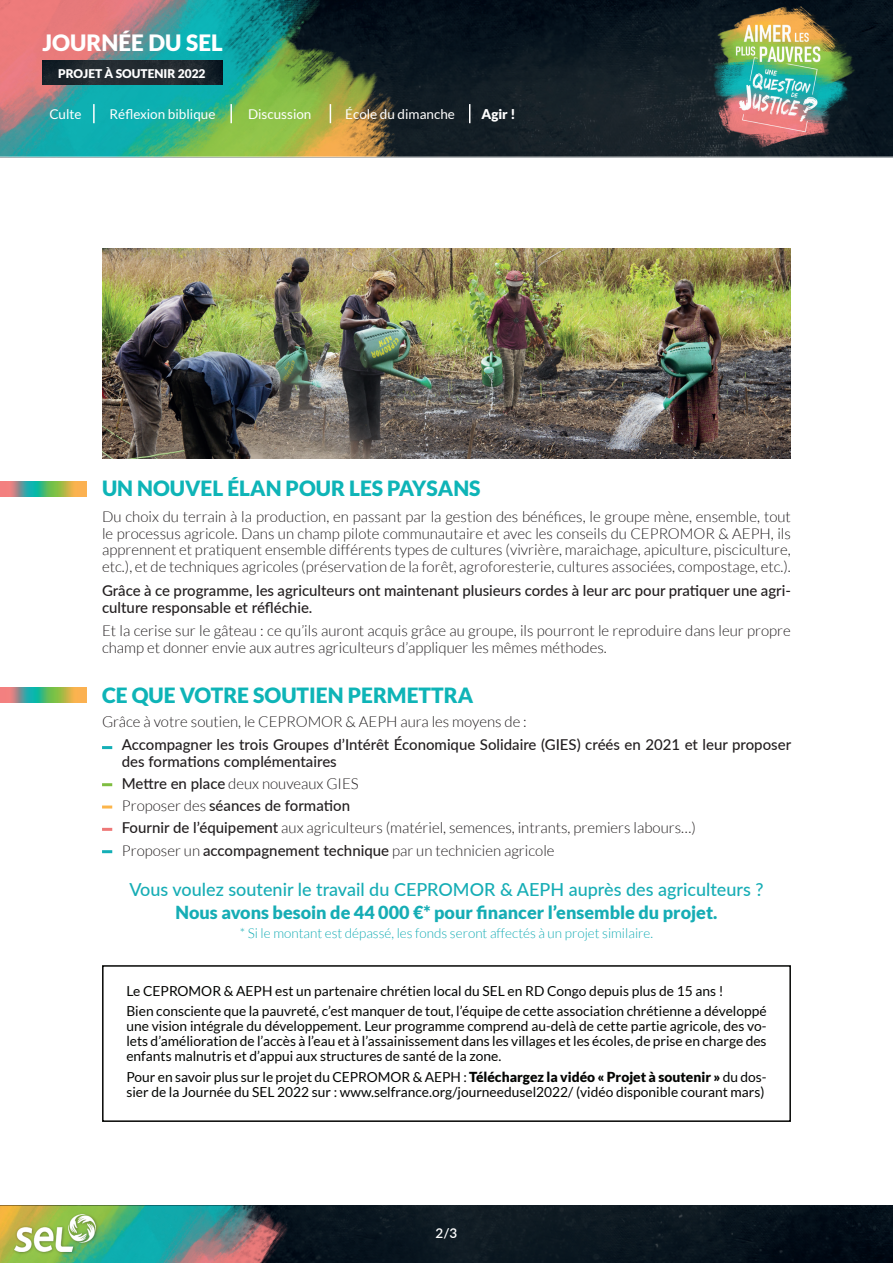
<style>
.page{position:relative;width:893px;height:1263px;background:#fff}
.page>*{position:absolute;margin:0;border:0;box-sizing:border-box;transform-origin:0 0}
.t1{font:900 22.5px "Lato";color:#fff}
.t2{font:900 21px "Lato";color:#0eb4b7}
.t3{font:500 18px "Lato";color:#16adb5}
.t4{font:900 18px "Lato";color:#16adb5}
.t5{font:300 15px/16.5px "Lato";color:#231f20}
.t6{font:500 15px/16.5px "Lato";color:#231f20}
.t7{font:13.8px/15px "Lato";color:#040503}
.t8{font:300 13.5px "Lato";color:#16adb5}
.t9{font:13.5px "Lato";color:#fff}
.t10{font:600 13.5px "Lato";color:#fff}
.t11{font:900 13.5px "Lato";color:#fff}
.t12{font:900 12px "Lato";color:#fff}
.s1{font-weight:500}
.s2{font-weight:900}
</style>
<div class="page">
<img style="left:335px;top:1205px;width:558px;height:58px">
<img style="left:0;top:1205px;width:335px;height:58px">
<div style="left:12px;top:1212px;width:88px;height:43px;background:#231f20;opacity:.5"></div>
<img style="left:14px;top:1214px;width:82px;height:37px">
<svg style="left:0;top:0;width:893px;height:157px;background:#38544a"></svg>
<svg style="left:93px;top:104px;width:2px;height:19px"></svg>
<svg style="left:230px;top:104px;width:2px;height:19px"></svg>
<svg style="left:330px;top:104px;width:1px;height:19px"></svg>
<svg style="left:469px;top:104px;width:1px;height:19px"></svg>
<img style="left:711px;top:6px;width:144px;height:150px">
<img style="left:43px;top:61px;width:180px;height:24px">
<img style="left:102px;top:249px;width:689px;height:209px">
<svg style="left:102px;top:746px;width:10px;height:3px"></svg>
<svg style="left:102px;top:850px;width:10px;height:3px"></svg>
<svg style="left:102px;top:783px;width:10px;height:3px"></svg>
<svg style="left:102px;top:805px;width:10px;height:3px"></svg>
<svg style="left:102px;top:828px;width:10px;height:3px"></svg>
<img style="left:0;top:481px;width:87px;height:15px">
<img style="left:0;top:687px;width:87px;height:16px">
<div style="left:102px;top:965px;width:689px;height:157px;border:2px solid #040503"></div>
<h1 class="t1" style="left:43px;top:30px;width:182px">JOURNÉE DU SEL</h1>
<p class="t12" style="left:58px;top:66px;width:149px">PROJET À SOUTENIR 2022</p>
<p class="t9" style="left:49px;top:107px;width:34px">Culte</p>
<p class="t9" style="left:110px;top:107px;width:107px">Réflexion biblique</p>
<p class="t9" style="left:248px;top:107px;width:65px">Discussion</p>
<p class="t9" style="left:345px;top:107px;width:111px">École du dimanche</p>
<p class="t11" style="left:481px;top:106px;width:36px">Agir !</p>
<h2 class="t2" style="left:102px;top:476px;width:380px">UN NOUVEL ÉLAN POUR LES PAYSANS</h2>
<p class="t5" style="left:102px;top:509px;width:690px;text-align:justify">Du choix du terrain à la production, en passant par la gestion des bénéfices, le groupe mène, ensemble, tout le processus agricole. Dans un champ pilote communautaire et avec les conseils du CEPROMOR &amp; AEPH, ils apprennent et pratiquent ensemble différents types de cultures (vivrière, maraichage, apiculture, pisciculture, etc.), et de techniques agricoles (préservation de la forêt, agroforesterie, cultures associées, compostage, etc.).</p>
<p class="t6" style="left:102px;top:582px;width:690px">Grâce à ce programme, les agriculteurs ont maintenant plusieurs cordes à leur arc pour pratiquer une agri&shy;culture responsable et réfléchie.</p>
<p class="t5" style="left:102px;top:622px;width:690px">Et la cerise sur le gâteau : ce qu’ils auront acquis grâce au groupe, ils pourront le reproduire dans leur propre champ et donner envie aux autres agriculteurs d’appliquer les mêmes méthodes.</p>
<h2 class="t2" style="left:102px;top:683px;width:373px">CE QUE VOTRE SOUTIEN PERMETTRA</h2>
<p class="t5" style="left:102px;top:713px;width:426px">Grâce à votre soutien, le CEPROMOR &amp; AEPH aura les moyens de :</p>
<p class="t6" style="left:122px;top:736px;width:671px">Accompagner les trois Groupes d’Intérêt Économique Solidaire (GIES) créés en 2021 et leur proposer des formations complémentaires</p>
<p class="t5" style="left:122px;top:772px;width:576px;line-height:22.4px"><span class="s1">Mettre en place</span> deux nouveaux GIES<br>Proposer des <span class="s1">séances de formation<br>Fournir de l’équipement</span> aux agriculteurs (matériel, semences, intrants, premiers labours…)<br>Proposer un <span class="s1">accompagnement technique</span> par un technicien agricole</p>
<p class="t3" style="left:129px;top:876px;width:636px">Vous voulez soutenir le travail du CEPROMOR &amp; AEPH auprès des agriculteurs ?</p>
<p class="t8" style="left:240px;top:925px;width:415px">* Si le montant est dépassé, les fonds seront affectés à un projet similaire.</p>
<p class="t4" style="left:175px;top:902px;width:543px">Nous avons besoin de 44 000 €* pour financer l’ensemble du projet.</p>
<p class="t7" style="left:126px;top:984px;width:599px">Le CEPROMOR &amp; AEPH est un partenaire chrétien local du SEL en RD Congo depuis plus de 15 ans !</p>
<p class="t7" style="left:126px;top:1004px;width:642px;text-align:justify">Bien consciente que la pauvreté, c’est manquer de tout, l’équipe de cette association chrétienne a développé une vision intégrale du développement. Leur programme comprend au-delà de cette partie agricole, des vo&shy;lets d’amélioration de l’accès à l’eau et à l’assainissement dans les villages et les écoles, de prise en charge des enfants malnutris et d’appui aux structures de santé de la zone.</p>
<p class="t7" style="left:126px;top:1069px;width:642px">Pour en savoir plus sur le projet du CEPROMOR &amp; AEPH : <span class="s2">Téléchargez la vidéo « Projet à soutenir »</span> du dos&shy;sier de la Journée du SEL 2022 sur : www.selfrance.org/journeedusel2022/ (vidéo disponible courant mars)</p>
<p class="t10" style="left:436px;top:1218px;width:23px">1/5</p>
<p class="t10" style="left:436px;top:1223px;width:23px">2/3</p>
</div>
